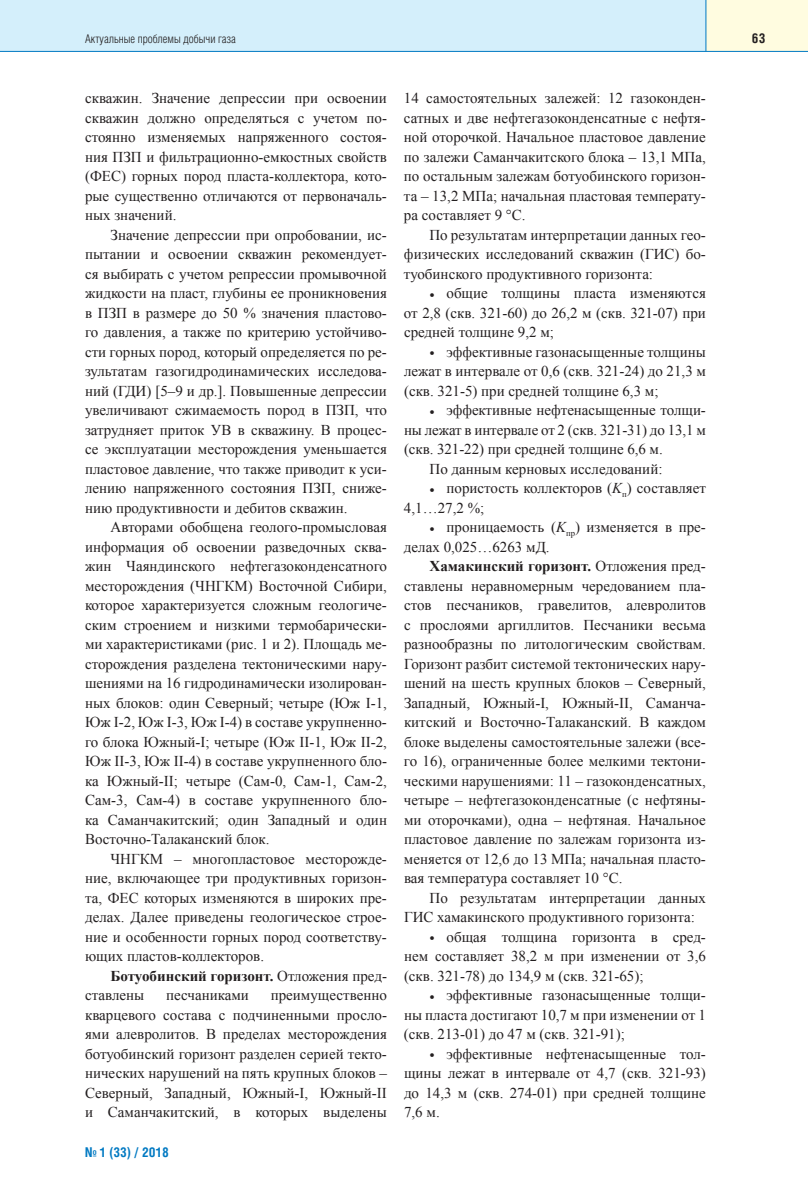
<style>
.page{position:relative;width:808px;height:1191px;background:#fff}
.page>*{position:absolute;margin:0;border:0;box-sizing:border-box;transform-origin:0 0}
.t1{font:15px/19.5px "Times New Roman";color:#231f20;text-align:justify}
.t2{font:700 13.5px "Helios Cond";color:#0079c2}
.t3{font:700 13.5px "Helios Cond";color:#231f20}
.t4{font:300 12px "Helios Cond";color:#231f20}
.s1{font-weight:700}
.s2{font-style:italic}
</style>
<div class="page">
<div style="left:0;top:0;width:706px;height:51px;background:#d4effb"></div>
<div style="left:706px;top:0;width:102px;height:51px;background:#fffce0"></div>
<hr style="left:0;top:51px;width:808px;height:1px;background:#0079c2">
<hr style="left:705px;top:0;width:1px;height:51px;background:#0079c2">
<p class="t4" style="left:85px;top:34px;width:152px">Актуальные проблемы добычи газа</p>
<p class="t3" style="left:752px;top:33px;width:15px">63</p>
<p class="t1" style="left:85px;top:88px;width:303px">скважин. Значение депрессии при освоении скважин должно определяться с учетом по&shy;стоянно изменяемых напряженного состоя&shy;ния ПЗП и фильтрационно-емкостных свойств (ФЕС) горных пород пласта-коллектора, кото&shy;рые существенно отличаются от первоначаль&shy;ных значений.</p>
<p class="t1" style="left:85px;top:225px;width:303px;text-indent:26px">Значение депрессии при опробовании, ис&shy;пытании и освоении скважин рекомендует&shy;ся выбирать с учетом репрессии промывочной жидкости на пласт, глубины ее проникновения в ПЗП в размере до 50 % значения пластово&shy;го давления, а также по критерию устойчиво&shy;сти горных пород, который определяется по ре&shy;зультатам газогидродинамических исследова&shy;ний (ГДИ) [5–9 и др.]. Повышенные депрессии увеличивают сжимаемость пород в ПЗП, что затрудняет приток УВ в скважину. В процес&shy;се эксплуатации месторождения уменьшается пластовое давление, что также приводит к уси&shy;лению напряженного состояния ПЗП, сниже&shy;нию продуктивности и дебитов скважин.</p>
<p class="t1" style="left:85px;top:517px;width:303px;text-indent:26px">Авторами обобщена геолого-промысловая информация об освоении разведочных сква&shy;жин Чаяндинского нефтегазоконденсатного месторождения (ЧНГКМ) Восточной Сибири, которое характеризуется сложным геологиче&shy;ским строением и низкими термобарически&shy;ми характеристиками (рис. 1 и 2). Площадь ме&shy;сторождения разделена тектоническими нару&shy;шениями на 16 гидродинамически изолирован&shy;ных блоков: один Северный; четыре (Юж I-1, Юж I-2, Юж I-3, Юж I-4) в составе укрупненно&shy;го блока Южный-I; четыре (Юж II-1, Юж II-2, Юж II-3, Юж II-4) в составе укрупненного бло&shy;ка Южный-II; четыре (Сам-0, Сам-1, Сам-2, Сам-3, Сам-4) в составе укрупненного бло&shy;ка Саманчакитский; один Западный и один Восточно-Талаканский блок.</p>
<p class="t1" style="left:85px;top:849px;width:303px;text-indent:26px">ЧНГКМ – многопластовое месторожде&shy;ние, включающее три продуктивных горизон&shy;та, ФЕС которых изменяются в широких пре&shy;делах. Далее приведены геологическое строе&shy;ние и особенности горных пород соответству&shy;ющих пластов-коллекторов.</p>
<p class="t1" style="left:85px;top:966px;width:303px;text-indent:25px"><span class="s1">Ботуобинский горизонт.</span> Отложения пред&shy;ставлены</p>
<p class="t1" style="left:85px;top:985px;width:303px;text-indent:186px">преимущественно кварцевого состава с подчиненными просло&shy;ями алевролитов. В пределах месторождения ботуобинский горизонт разделен серией текто&shy;нических нарушений на пять крупных блоков – Северный, Западный, Южный-I, Южный-II и Саманчакитский, в которых выделены</p>
<p class="t1" style="left:166px;top:985px;width:84px">песчаниками</p>
<p class="t2" style="left:85px;top:1147px;width:86px">№ 1 (33) / 2018</p>
<p class="t1" style="left:404px;top:88px;width:303px">14 самостоятельных залежей: 12 газоконден&shy;сатных и две нефтегазоконденсатные с нефтя&shy;ной оторочкой. Начальное пластовое давление по залежи Саманчакитского блока – 13,1 МПа, по остальным залежам ботуобинского горизон&shy;та – 13,2 МПа; начальная пластовая температу&shy;ра составляет 9 °С.</p>
<p class="t1" style="left:404px;top:225px;width:303px;text-indent:25px">По результатам интерпретации данных гео&shy;физических исследований скважин (ГИС) бо&shy;туобинского продуктивного горизонта:</p>
<p class="t1" style="left:404px;top:283px;width:303px;text-indent:26px">• общие толщины пласта изменяются от 2,8 (скв. 321-60) до 26,2 м (скв. 321-07) при средней толщине 9,2 м;</p>
<p class="t1" style="left:404px;top:342px;width:303px;text-indent:26px">• эффективные газонасыщенные толщины лежат в интервале от 0,6 (скв. 321-24) до 21,3 м (скв. 321-5) при средней толщине 6,3 м;</p>
<p class="t1" style="left:429px;top:400px;width:278px">• эффективные нефтенасыщенные толщи-</p>
<p class="t1" style="left:404px;top:420px;width:303px">ны лежат в интервале от 2 (скв. 321-31) до 13,1 м</p>
<p class="t1" style="left:404px;top:439px;width:260px">(скв. 321-22) при средней толщине 6,6 м.</p>
<p class="t1" style="left:429px;top:459px;width:234px">По данным керновых исследований:</p>
<p class="t1" style="left:404px;top:478px;width:303px;text-indent:26px">• пористость коллекторов (<span class="s2">K</span><sub>п</sub>) составляет<br>4,1…27,2 %;</p>
<p class="t1" style="left:404px;top:517px;width:303px;text-indent:26px">• проницаемость (<span class="s2">K</span><sub>пр</sub>) изменяется в пре&shy;делах 0,025…6263 мД.</p>
<p class="t1" style="left:404px;top:556px;width:303px;text-indent:26px"><span class="s1">Хамакинский горизонт.</span> Отложения пред&shy;ставлены неравномерным чередованием пла&shy;стов песчаников, гравелитов, алевролитов с прослоями аргиллитов. Песчаники весьма разнообразны по литологическим свойствам.<br>Горизонт разбит системой тектонических нару&shy;шений на шесть крупных блоков – Северный, Западный, Южный-I, Южный-II, Саманча&shy;китский и Восточно-Талаканский. В каждом блоке выделены самостоятельные залежи (все&shy;го 16), ограниченные более мелкими тектони&shy;ческими нарушениями: 11 – газоконденсатных, четыре – нефтегазоконденсатные (с нефтяны&shy;ми оторочками), одна – нефтяная. Начальное пластовое давление по залежам горизонта из&shy;меняется от 12,6 до 13 МПа; начальная пласто&shy;вая температура составляет 10 °С.</p>
<p class="t1" style="left:404px;top:888px;width:303px;text-indent:26px">По результатам интерпретации данных<br>ГИС хамакинского продуктивного горизонта:</p>
<p class="t1" style="left:404px;top:927px;width:303px;text-indent:26px">• общая толщина горизонта в сред&shy;нем составляет 38,2 м при изменении от 3,6 (скв. 321-78) до 134,9 м (скв. 321-65);</p>
<p class="t1" style="left:404px;top:985px;width:303px;text-indent:26px">• эффективные газонасыщенные толщи&shy;ны пласта достигают 10,7 м при изменении от 1 (скв. 213-01) до 47 м (скв. 321-91);</p>
<p class="t1" style="left:404px;top:1044px;width:303px;text-indent:26px">• эффективные нефтенасыщенные тол&shy;щины лежат в интервале от 4,7 (скв. 321-93) до 14,3 м (скв. 274-01) при средней толщине 7,6 м.</p>
</div>
